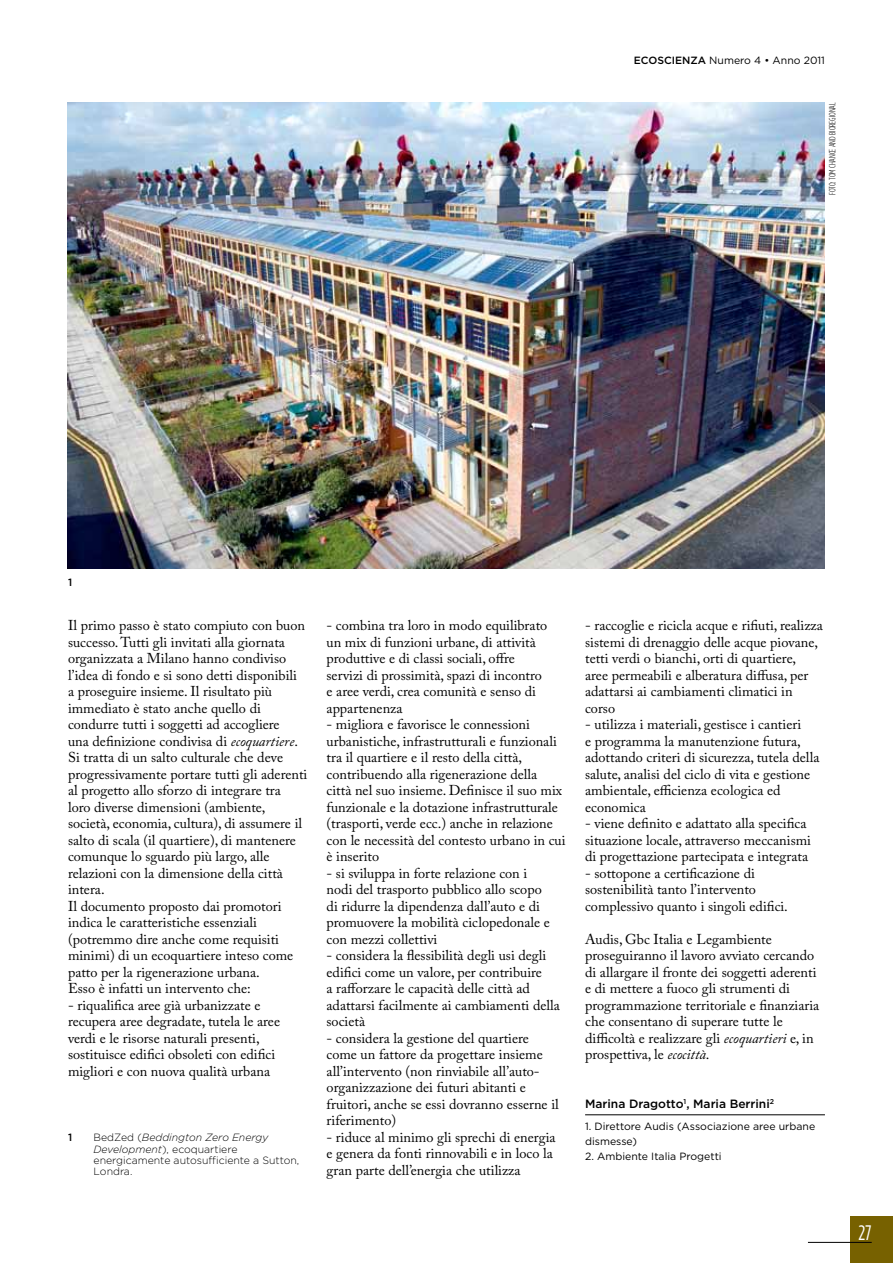
<style>
.page{position:relative;width:893px;height:1263px;background:#fff}
.page>*{position:absolute;margin:0;border:0;box-sizing:border-box;transform-origin:0 0}
.t1{font:21px "Gotham Condensed";color:#fff}
.t2{font:14.25px/16.5px "Adobe Caslon Pro";color:#000}
.t3{font:500 12px "Gotham";color:#000}
.t4{font:10.5px/15px "Gotham";color:#000}
.t5{font:300 10.5px/11.2px "Gotham HTF";color:#000}
.t6{font:500 10.5px "Gotham";color:#000}
.t7{font:300 9px "Gotham Condensed";letter-spacing:-.02em;color:#000}
.s1{font-weight:500}
.s2{font-style:italic}
</style>
<div class="page">
<div style="left:850px;top:1216px;width:43px;height:47px;background:#776100"></div>
<hr style="left:808px;top:1242px;width:64px;height:1px;background:#000">
<hr style="left:585px;top:1114px;width:240px;height:1px;background:#000">
<img style="left:68px;top:102px;width:757px;height:467px">
<p class="t4" style="left:634px;top:53px;width:193px"><span class="s1">ecoscienza</span> Numero 4 • Anno 2011</p>
<p class="t7" style="left:828px;top:194px;width:93px;rotate:-90deg">FOTO: Tom Chance and BioRegional</p>
<p class="t6" style="left:68px;top:576px;width:6px">1</p>
<p class="t2" style="left:68px;top:617px;width:241px">Il primo passo è stato compiuto con buon successo. Tutti gli invitati alla giornata organizzata a Milano hanno condiviso l’idea di fondo e si sono detti disponibili<br>a proseguire insieme. Il risultato più immediato è stato anche quello di condurre tutti i soggetti ad accogliere<br>una definizione condivisa di <span class="s2">ecoquartiere</span>.<br>Si tratta di un salto culturale che deve progressivamente portare tutti gli aderenti al progetto allo sforzo di integrare tra<br>loro diverse dimensioni (ambiente, società, economia, cultura), di assumere il salto di scala (il quartiere), di mantenere comunque lo sguardo più largo, alle relazioni con la dimensione della città intera.<br>Il documento proposto dai promotori indica le caratteristiche essenziali (potremmo dire anche come requisiti minimi) di un ecoquartiere inteso come patto per la rigenerazione urbana.<br>Esso è infatti un intervento che:</p>
<p class="t2" style="left:68px;top:996px;width:214px">- riqualifica aree già urbanizzate e recupera aree degradate, tutela le aree verdi e le risorse naturali presenti, sostituisce edifici obsoleti con edifici migliori e con nuova qualità urbana</p>
<p class="t6" style="left:68px;top:1132px;width:6px">1</p>
<p class="t5" style="left:94px;top:1132px;width:207px">BedZed (<span class="s2">Beddington Zero Energy<br>Development</span>), ecoquartiere energicamente autosufficiente a Sutton,<br>Londra.</p>
<p class="t2" style="left:327px;top:617px;width:222px">- combina tra loro in modo equilibrato un mix di funzioni urbane, di attività produttive e di classi sociali, offre servizi di prossimità, spazi di incontro e aree verdi, crea comunità e senso di appartenenza</p>
<p class="t2" style="left:327px;top:716px;width:241px">- migliora e favorisce le connessioni urbanistiche, infrastrutturali e funzionali tra il quartiere e il resto della città, contribuendo alla rigenerazione della città nel suo insieme. Definisce il suo mix funzionale e la dotazione infrastrutturale (trasporti, verde ecc.) anche in relazione con le necessità del contesto urbano in cui è inserito</p>
<p class="t2" style="left:327px;top:864px;width:225px">- si sviluppa in forte relazione con i nodi del trasporto pubblico allo scopo di ridurre la dipendenza dall’auto e di promuovere la mobilità ciclopedonale e con mezzi collettivi</p>
<p class="t2" style="left:327px;top:947px;width:235px">- considera la flessibilità degli usi degli edifici come un valore, per contribuire<br>a rafforzare le capacità delle città ad adattarsi facilmente ai cambiamenti della società</p>
<p class="t2" style="left:327px;top:1029px;width:234px">- considera la gestione del quartiere come un fattore da progettare insieme all’intervento (non rinviabile all’auto&shy;organizzazione dei futuri abitanti e fruitori, anche se essi dovranno esserne il riferimento)</p>
<p class="t2" style="left:327px;top:1128px;width:231px">- riduce al minimo gli sprechi di energia e genera da fonti rinnovabili e in loco la gran parte dell’energia che utilizza</p>
<p class="t2" style="left:585px;top:617px;width:239px">- raccoglie e ricicla acque e rifiuti, realizza sistemi di drenaggio delle acque piovane, tetti verdi o bianchi, orti di quartiere,<br>aree permeabili e alberatura diffusa, per adattarsi ai cambiamenti climatici in corso</p>
<p class="t2" style="left:585px;top:716px;width:236px">- utilizza i materiali, gestisce i cantieri<br>e programma la manutenzione futura, adottando criteri di sicurezza, tutela della salute, analisi del ciclo di vita e gestione ambientale, efficienza ecologica ed economica</p>
<p class="t2" style="left:585px;top:815px;width:227px">- viene definito e adattato alla specifica situazione locale, attraverso meccanismi di progettazione partecipata e integrata</p>
<p class="t2" style="left:585px;top:864px;width:204px">- sottopone a certificazione di sostenibilità tanto l’intervento complessivo quanto i singoli edifici.</p>
<p class="t2" style="left:585px;top:930px;width:236px">Audis, Gbc Italia e Legambiente proseguiranno il lavoro avviato cercando di allargare il fronte dei soggetti aderenti e di mettere a fuoco gli strumenti di programmazione territoriale e finanziaria che consentano di superare tutte le difficoltà e realizzare gli <span class="s2">ecoquartieri</span> e, in prospettiva, le <span class="s2">ecocittà</span>.</p>
<p class="t3" style="left:585px;top:1097px;width:190px">Marina Dragotto<sup>1</sup>, Maria Berrini<sup>2</sup></p>
<p class="t4" style="left:585px;top:1118px;width:232px">1. Direttore Audis (Associazione aree urbane dismesse)</p>
<p class="t4" style="left:585px;top:1148px;width:138px">2. Ambiente Italia Progetti</p>
<h1 class="t1" style="left:858px;top:1221px;width:15px">27</h1>
</div>
